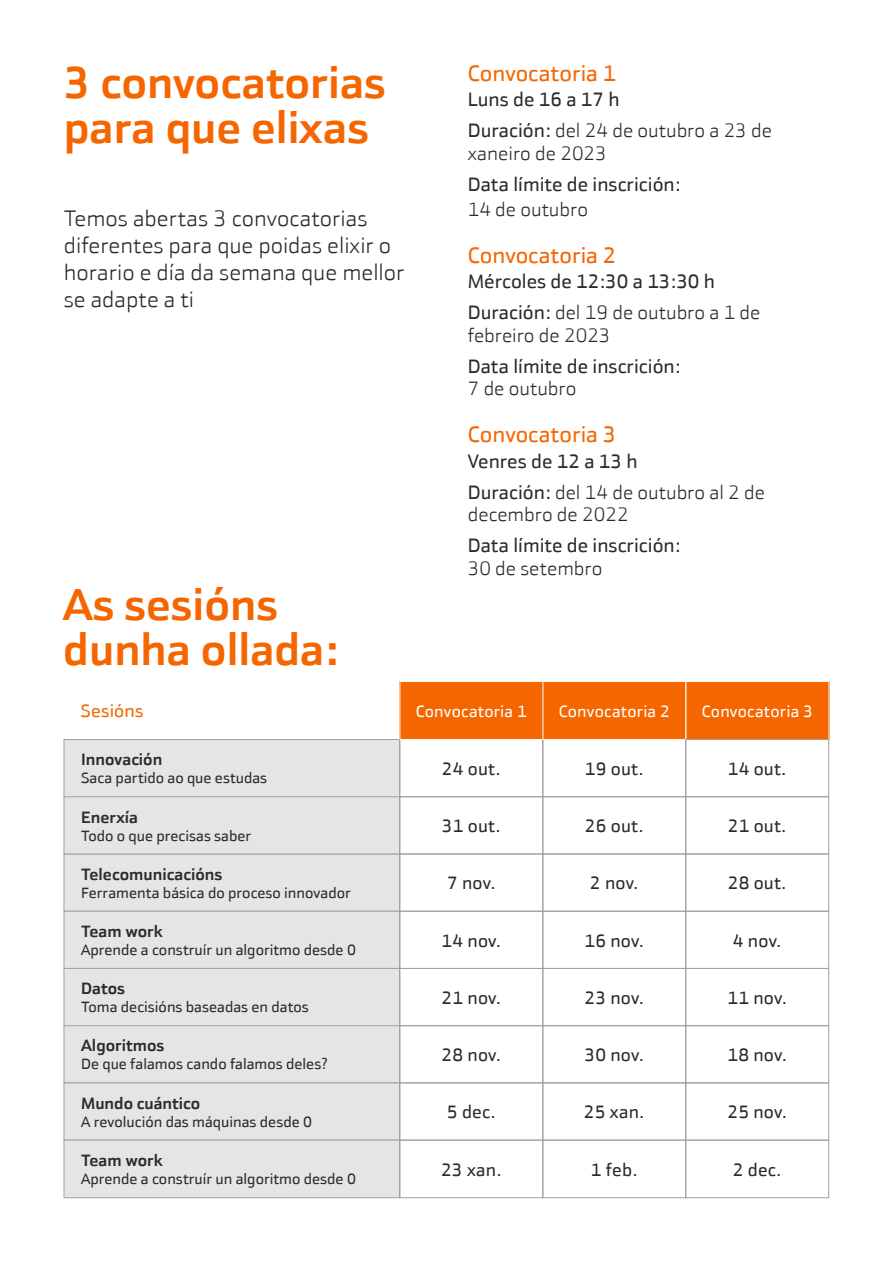
<style>
.page{position:relative;width:893px;height:1263px;background:#fff}
.page>*{position:absolute;margin:0;border:0;box-sizing:border-box;transform-origin:0 0}
.t1{font:700 45px/45px "Bankinter Sans";color:#f56600}
.t2{font:300 22.5px/27px "Bankinter Sans";color:#2b2b2b}
.t3{font:22.5px "Bankinter Sans";color:#f56600}
.t4{font:19.5px/31px "Bankinter Sans";color:#2b2b2b}
.t5{font:300 19.5px "Bankinter Sans";color:#2b2b2b}
.t6{font:18px "Bankinter Sans";letter-spacing:.01em;color:#2b2b2b}
.t7{font:18px "Bankinter Sans";letter-spacing:.01em;color:#f56600}
.t8{font:700 16.5px "Bankinter Sans";color:#2b2b2b}
.t9{font:16.5px "Bankinter Sans";letter-spacing:.01em;color:#fff}
.t10{font:15px "Bankinter Sans";color:#2b2b2b}
.s1{font-weight:300}
</style>
<div class="page">
<div style="left:64px;top:739px;width:335px;height:58px;background:#e5e5e5"></div>
<div style="left:64px;top:739px;width:336px;height:58px;border:1px solid #a1a1a1"></div>
<div style="left:64px;top:854px;width:335px;height:57px;background:#e5e5e5"></div>
<div style="left:64px;top:854px;width:336px;height:57px;border:1px solid #a1a1a1"></div>
<div style="left:64px;top:797px;width:335px;height:57px;background:#e5e5e5"></div>
<div style="left:64px;top:796px;width:336px;height:58px;border:1px solid #a1a1a1"></div>
<div style="left:64px;top:911px;width:335px;height:57px;background:#e5e5e5"></div>
<div style="left:64px;top:911px;width:336px;height:58px;border:1px solid #a1a1a1"></div>
<div style="left:64px;top:968px;width:335px;height:58px;background:#e5e5e5"></div>
<div style="left:64px;top:968px;width:336px;height:58px;border:1px solid #a1a1a1"></div>
<div style="left:64px;top:1026px;width:335px;height:57px;background:#e5e5e5"></div>
<div style="left:64px;top:1025px;width:336px;height:58px;border:1px solid #a1a1a1"></div>
<div style="left:64px;top:1083px;width:335px;height:57px;background:#e5e5e5"></div>
<div style="left:64px;top:1083px;width:336px;height:57px;border:1px solid #a1a1a1"></div>
<div style="left:64px;top:1140px;width:335px;height:58px;background:#e5e5e5"></div>
<div style="left:64px;top:1140px;width:336px;height:58px;border:1px solid #a1a1a1"></div>
<div style="left:400px;top:739px;width:143px;height:58px;border:1px solid #a1a1a1"></div>
<div style="left:400px;top:854px;width:143px;height:57px;border:1px solid #a1a1a1"></div>
<div style="left:400px;top:1025px;width:143px;height:58px;border:1px solid #a1a1a1"></div>
<div style="left:400px;top:1083px;width:143px;height:57px;border:1px solid #a1a1a1"></div>
<div style="left:400px;top:796px;width:143px;height:58px;border:1px solid #a1a1a1"></div>
<div style="left:400px;top:911px;width:143px;height:58px;border:1px solid #a1a1a1"></div>
<div style="left:400px;top:968px;width:143px;height:58px;border:1px solid #a1a1a1"></div>
<div style="left:400px;top:1140px;width:143px;height:58px;border:1px solid #a1a1a1"></div>
<div style="left:543px;top:739px;width:143px;height:58px;border:1px solid #a1a1a1"></div>
<div style="left:543px;top:854px;width:143px;height:57px;border:1px solid #a1a1a1"></div>
<div style="left:543px;top:1025px;width:143px;height:58px;border:1px solid #a1a1a1"></div>
<div style="left:543px;top:1083px;width:143px;height:57px;border:1px solid #a1a1a1"></div>
<div style="left:543px;top:796px;width:143px;height:58px;border:1px solid #a1a1a1"></div>
<div style="left:543px;top:911px;width:143px;height:58px;border:1px solid #a1a1a1"></div>
<div style="left:543px;top:968px;width:143px;height:58px;border:1px solid #a1a1a1"></div>
<div style="left:543px;top:1140px;width:143px;height:58px;border:1px solid #a1a1a1"></div>
<div style="left:400px;top:681px;width:143px;height:58px;background:#f56600"></div>
<div style="left:400px;top:681px;width:143px;height:59px;border:1px solid #fff"></div>
<div style="left:543px;top:681px;width:143px;height:58px;background:#f56600"></div>
<div style="left:543px;top:681px;width:143px;height:59px;border:1px solid #fff"></div>
<div style="left:686px;top:681px;width:143px;height:58px;background:#f56600"></div>
<div style="left:686px;top:681px;width:143px;height:59px;border:1px solid #fff"></div>
<div style="left:686px;top:739px;width:143px;height:58px;border:1px solid #a1a1a1"></div>
<div style="left:686px;top:854px;width:143px;height:57px;border:1px solid #a1a1a1"></div>
<div style="left:686px;top:1025px;width:143px;height:58px;border:1px solid #a1a1a1"></div>
<div style="left:686px;top:1083px;width:143px;height:57px;border:1px solid #a1a1a1"></div>
<div style="left:686px;top:796px;width:143px;height:58px;border:1px solid #a1a1a1"></div>
<div style="left:686px;top:911px;width:143px;height:58px;border:1px solid #a1a1a1"></div>
<div style="left:686px;top:968px;width:143px;height:58px;border:1px solid #a1a1a1"></div>
<div style="left:686px;top:1140px;width:143px;height:58px;border:1px solid #a1a1a1"></div>
<h1 class="t1" style="left:64px;top:59px;width:324px">3 convocatorias para que elixas</h1>
<h2 class="t2" style="left:64px;top:205px;width:342px">Temos abertas 3 convocatorias diferentes para que poidas elixir o horario e día da semana que mellor se adapte a ti</h2>
<h1 class="t1" style="left:63px;top:581px;width:277px">As sesións dunha ollada:</h1>
<p class="t7" style="left:81px;top:700px;width:64px">Sesións</p>
<p class="t8" style="left:81px;top:749px;width:83px">Innovación</p>
<p class="t10" style="left:81px;top:769px;width:188px">Saca partido ao que estudas</p>
<p class="t8" style="left:81px;top:807px;width:58px">Enerxía</p>
<p class="t10" style="left:81px;top:826px;width:172px">Todo o que precisas saber</p>
<p class="t8" style="left:81px;top:864px;width:143px">Telecomunicacións</p>
<p class="t10" style="left:81px;top:884px;width:271px">Ferramenta básica do proceso innovador</p>
<p class="t8" style="left:81px;top:921px;width:83px">Team work</p>
<p class="t10" style="left:81px;top:941px;width:276px">Aprende a construír un algoritmo desde 0</p>
<p class="t8" style="left:81px;top:978px;width:46px">Datos</p>
<p class="t10" style="left:81px;top:998px;width:229px">Toma decisións baseadas en datos</p>
<p class="t8" style="left:81px;top:1036px;width:85px">Algoritmos</p>
<p class="t10" style="left:81px;top:1055px;width:248px">De que falamos cando falamos deles?</p>
<p class="t8" style="left:81px;top:1093px;width:121px">Mundo cuántico</p>
<p class="t10" style="left:81px;top:1113px;width:232px">A revolución das máquinas desde 0</p>
<p class="t8" style="left:81px;top:1150px;width:83px">Team work</p>
<p class="t10" style="left:81px;top:1170px;width:276px">Aprende a construír un algoritmo desde 0</p>
<h2 class="t3" style="left:468px;top:60px;width:150px">Convocatoria 1</h2>
<h3 class="t4" style="left:468px;top:84px;width:306px">Luns de 16 a 17 h<br>Duración: <span class="s1">del 24 de outubro a 23 de</span></h3>
<h3 class="t5" style="left:468px;top:142px;width:141px">xaneiro de 2023</h3>
<h3 class="t4" style="left:468px;top:169px;width:214px">Data límite de inscrición:</h3>
<h3 class="t5" style="left:468px;top:198px;width:122px">14 de outubro</h3>
<h2 class="t3" style="left:468px;top:242px;width:150px">Convocatoria 2</h2>
<h3 class="t4" style="left:468px;top:266px;width:294px">Mércoles de 12:30 a 13:30 h<br>Duración: <span class="s1">del 19 de outubro a 1 de</span></h3>
<h3 class="t5" style="left:468px;top:324px;width:144px">febreiro de 2023</h3>
<h3 class="t4" style="left:468px;top:351px;width:214px">Data límite de inscrición:</h3>
<h3 class="t5" style="left:468px;top:378px;width:110px">7 de outubro</h3>
<h2 class="t3" style="left:468px;top:421px;width:150px">Convocatoria 3</h2>
<h3 class="t4" style="left:468px;top:446px;width:299px">Venres de 12 a 13 h<br>Duración: <span class="s1">del 14 de outubro al 2 de</span></h3>
<h3 class="t5" style="left:468px;top:503px;width:162px">decembro de 2022</h3>
<h3 class="t4" style="left:468px;top:530px;width:214px">Data límite de inscrición:</h3>
<h3 class="t5" style="left:468px;top:557px;width:136px">30 de setembro</h3>
<p class="t9" style="left:416px;top:701px;width:113px">Convocatoria 1</p>
<p class="t9" style="left:559px;top:701px;width:113px">Convocatoria 2</p>
<p class="t9" style="left:702px;top:701px;width:113px">Convocatoria 3</p>
<p class="t6" style="left:442px;top:758px;width:60px">24 out.</p>
<p class="t6" style="left:585px;top:758px;width:60px">19 out.</p>
<p class="t6" style="left:728px;top:758px;width:60px">14 out.</p>
<p class="t6" style="left:442px;top:815px;width:60px">31 out.</p>
<p class="t6" style="left:585px;top:815px;width:60px">26 out.</p>
<p class="t6" style="left:728px;top:815px;width:60px">21 out.</p>
<p class="t6" style="left:447px;top:872px;width:50px">7 nov.</p>
<p class="t6" style="left:590px;top:872px;width:50px">2 nov.</p>
<p class="t6" style="left:728px;top:872px;width:60px">28 out.</p>
<p class="t6" style="left:442px;top:930px;width:61px">14 nov.</p>
<p class="t6" style="left:584px;top:930px;width:61px">16 nov.</p>
<p class="t6" style="left:733px;top:930px;width:50px">4 nov.</p>
<p class="t6" style="left:442px;top:987px;width:61px">21 nov.</p>
<p class="t6" style="left:584px;top:987px;width:61px">23 nov.</p>
<p class="t6" style="left:727px;top:987px;width:61px">11 nov.</p>
<p class="t6" style="left:442px;top:1044px;width:61px">28 nov.</p>
<p class="t6" style="left:584px;top:1044px;width:61px">30 nov.</p>
<p class="t6" style="left:727px;top:1044px;width:61px">18 nov.</p>
<p class="t6" style="left:447px;top:1101px;width:50px">5 dec.</p>
<p class="t6" style="left:584px;top:1101px;width:62px">25 xan.</p>
<p class="t6" style="left:727px;top:1101px;width:61px">25 nov.</p>
<p class="t6" style="left:441px;top:1159px;width:62px">23 xan.</p>
<p class="t6" style="left:591px;top:1159px;width:48px">1 feb.</p>
<p class="t6" style="left:733px;top:1159px;width:50px">2 dec.</p>
</div>
